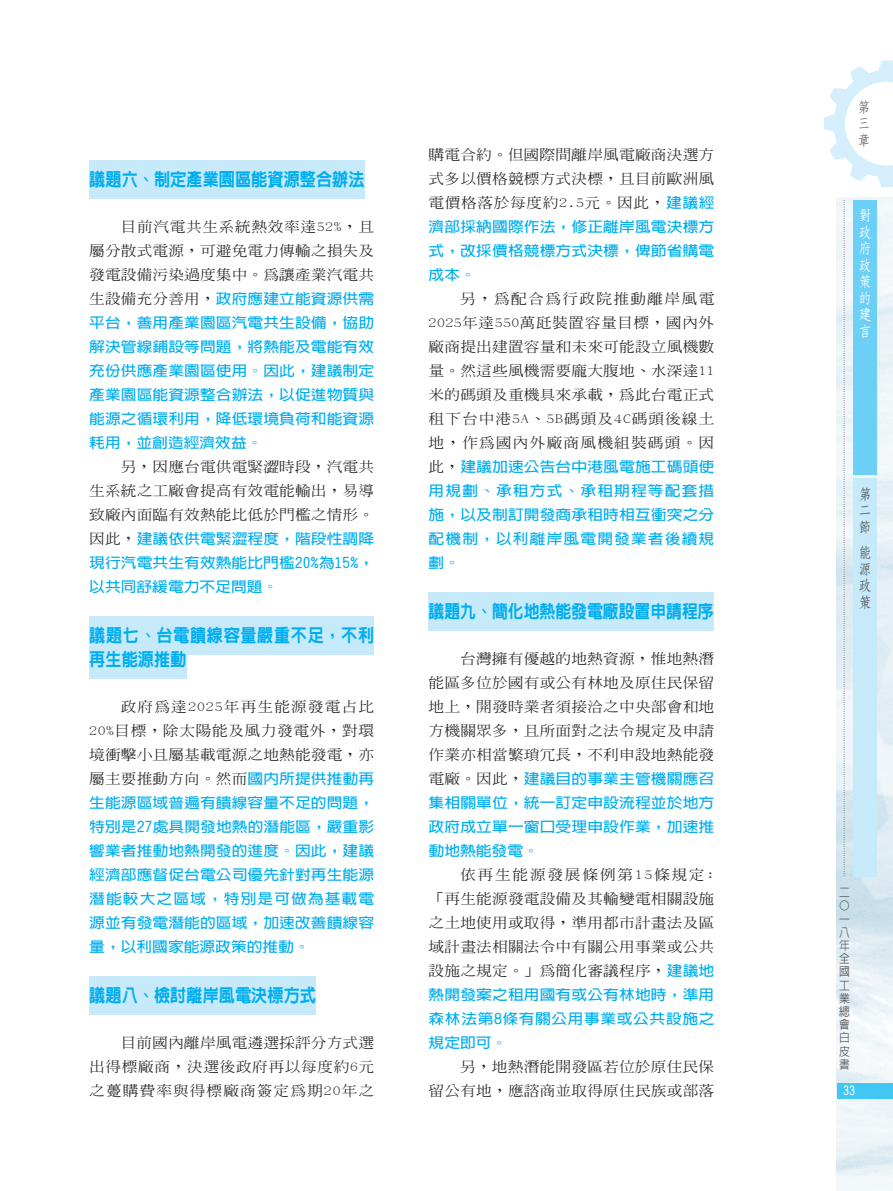
<style>
.page{position:relative;width:893px;height:1191px;background:#fff}
.page>*{position:absolute;margin:0;border:0;box-sizing:border-box;transform-origin:0 0}
.t1{font:800 18px "AR Hei B5";color:#00aeef;scale:.9 1}
.t2{font:800 18px/24px "AR Hei B5";letter-spacing:.035em;color:#00aeef;scale:.9 1}
.t3{font:800 18px "AR Hei B5";color:#00aeef;scale:.88 1}
.t4{font:700 15px/16.5px "AR Fang Song B5";color:#fff;text-align:justify;scale:.9 1}
.t5{font:700 15px/16.5px "AR Fang Song B5";color:#57585a;text-align:justify;scale:.9 1}
.t6{font:700 15px/16.5px "AR Fang Song B5";color:#6c6d70;text-align:justify;scale:.9 1}
.t7{font:500 14.1px/24px "AR Ming B5";letter-spacing:.01em;color:#231f20;text-align:justify;scale:1.11 1}
.t8{font:700 14.1px/24px "AR Hei B5";letter-spacing:.01em;color:#00aeef;text-align:justify;scale:1.11 1}
.t9{font:500 12px/13.2px "AR Hei B5";color:#57585a;text-align:justify;scale:.9 1}
.t10{font:700 12px "AR Hei B5";color:#fff}
.s1{font-family:"AR Ming B5";font-weight:500;color:#231f20}
.s2{font-family:"AR Hei B5";font-weight:700;color:#00aeef}
</style>
<div class="page">
<svg style="left:824px;top:60px;width:69px;height:127px"></svg>
<img style="left:836px;top:198px;width:57px;height:993px">
<div style="left:838px;top:1082px;width:55px;height:16px;background:#40c7f4"></div>
<svg style="left:844px;top:200px;width:1px;height:676px"></svg>
<div style="left:853px;top:199px;width:23px;height:275px;background:#6bcff6"></div>
<div style="left:853px;top:478px;width:23px;height:398px;background:#c6eafa"></div>
<div style="left:89px;top:160px;width:276px;height:38px;background:#c6eafa"></div>
<div style="left:89px;top:616px;width:285px;height:38px;background:#c6eafa"></div>
<div style="left:89px;top:640px;width:97px;height:38px;background:#c6eafa"></div>
<div style="left:89px;top:976px;width:227px;height:38px;background:#c6eafa"></div>
<div style="left:429px;top:592px;width:285px;height:38px;background:#c6eafa"></div>
<p class="t1" style="left:89px;top:170px;width:308px">議題六、制定產業園區能資源整合辦法</p>
<p class="t7" style="left:89px;top:214px;width:258px;text-indent:32px">目前汽電共生系統熱效率達52%，且屬分散式電源，可避免電力傳輸之損失及發電設備污染過度集中。為讓產業汽電共</p>
<p class="t8" style="left:89px;top:286px;width:258px"><span class="s1">生設備充分善用，</span>政府應建立能資源供需平台，善用產業園區汽電共生設備，協助解決管線鋪設等問題，將熱能及電能有效充份供應產業園區使用。因此，建議制定產業園區能資源整合辦法，以促進物質與能源之循環利用，降低環境負荷和能資源耗用，並創造經濟效益。</p>
<p class="t7" style="left:89px;top:454px;width:258px;text-indent:32px">另，因應台電供電緊澀時段，汽電共生系統之工廠會提高有效電能輸出，易導致廠內面臨有效熱能比低於門檻之情形。</p>
<p class="t8" style="left:89px;top:526px;width:258px"><span class="s1">因此，</span>建議依供電緊澀程度，階段性調降現行汽電共生有效熱能比門檻20%為15%，以共同舒緩電力不足問題。</p>
<p class="t2" style="left:89px;top:623px;width:318px">議題七、台電饋線容量嚴重不足，不利再生能源推動</p>
<p class="t7" style="left:89px;top:694px;width:258px;text-indent:32px">政府為達2025年再生能源發電占比20%目標，除太陽能及風力發電外，對環境衝擊小且屬基載電源之地熱能發電，亦屬主要推動方向。然而<span class="s2">國內所提供推動再</span></p>
<p class="t8" style="left:89px;top:790px;width:258px">生能源區域普遍有饋線容量不足的問題，特別是27處具開發地熱的潛能區，嚴重影響業者推動地熱開發的進度。因此，建議經濟部應督促台電公司優先針對再生能源潛能較大之區域，特別是可做為基載電源並有發電潛能的區域，加速改善饋線容量，以利國家能源政策的推動。</p>
<p class="t1" style="left:89px;top:986px;width:254px">議題八、檢討離岸風電決標方式</p>
<p class="t7" style="left:89px;top:1030px;width:258px;text-indent:32px">目前國內離岸風電遴選採評分方式選出得標廠商，決選後政府再以每度約6元之躉購費率與得標廠商簽定為期20年之</p>
<p class="t7" style="left:429px;top:142px;width:259px">購電合約。但國際間離岸風電廠商決選方式多以價格競標方式決標，且目前歐洲風電價格落於每度約2.5元。因此，<span class="s2">建議經</span></p>
<p class="t8" style="left:429px;top:214px;width:259px">濟部採納國際作法，修正離岸風電決標方式，改採價格競標方式決標，俾節省購電成本。</p>
<p class="t7" style="left:429px;top:286px;width:259px;text-indent:32px">另，為配合為行政院推動離岸風電2025年達550萬瓩裝置容量目標，國內外廠商提出建置容量和未來可能設立風機數量。然這些風機需要龐大腹地、水深達11米的碼頭及重機具來承載，為此台電正式租下台中港5A、5B碼頭及4C碼頭後線土地，作為國內外廠商風機組裝碼頭。因</p>
<p class="t8" style="left:429px;top:454px;width:259px"><span class="s1">此，</span>建議加速公告台中港風電施工碼頭使用規劃、承租方式、承租期程等配套措施，以及制訂開發商承租時相互衝突之分配機制，以利離岸風電開發業者後續規劃。</p>
<p class="t3" style="left:429px;top:602px;width:326px">議題九、簡化地熱能發電廠設置申請程序</p>
<p class="t7" style="left:429px;top:646px;width:259px;text-indent:32px">台灣擁有優越的地熱資源，惟地熱潛能區多位於國有或公有林地及原住民保留地上，開發時業者須接洽之中央部會和地方機關眾多，且所面對之法令規定及申請作業亦相當繁瑣冗長，不利申設地熱能發</p>
<p class="t8" style="left:429px;top:766px;width:259px"><span class="s1">電廠。因此，</span>建議目的事業主管機關應召集相關單位，統一訂定申設流程並於地方政府成立單一窗口受理申設作業，加速推動地熱能發電。</p>
<p class="t7" style="left:429px;top:862px;width:259px;text-indent:32px">依再生能源發展條例第15條規定:「再生能源發電設備及其輸變電相關設施之土地使用或取得，準用都市計畫法及區域計畫法相關法令中有關公用事業或公共設施之規定。」為簡化審議程序，<span class="s2">建議地</span></p>
<p class="t8" style="left:429px;top:982px;width:259px">熱開發案之租用國有或公有林地時，準用森林法第8條有關公用事業或公共設施之規定即可。</p>
<p class="t7" style="left:429px;top:1054px;width:259px;text-align:right">另，地熱潛能開發區若位於原住民保<br>留公有地，應諮商並取得原住民族或部落</p>
<p class="t6" style="left:857px;top:99px;width:15px">第三章</p>
<p class="t4" style="left:858px;top:207px;width:16px">對政府政策的建言</p>
<p class="t5" style="left:858px;top:485px;width:15px">第二節</p>
<p class="t5" style="left:858px;top:544px;width:15px">能源政策</p>
<p class="t9" style="left:839px;top:886px;width:13px">二〇一八年全國工業總會白皮書</p>
<p class="t10" style="left:843px;top:1084px;width:13px">33</p>
</div>
